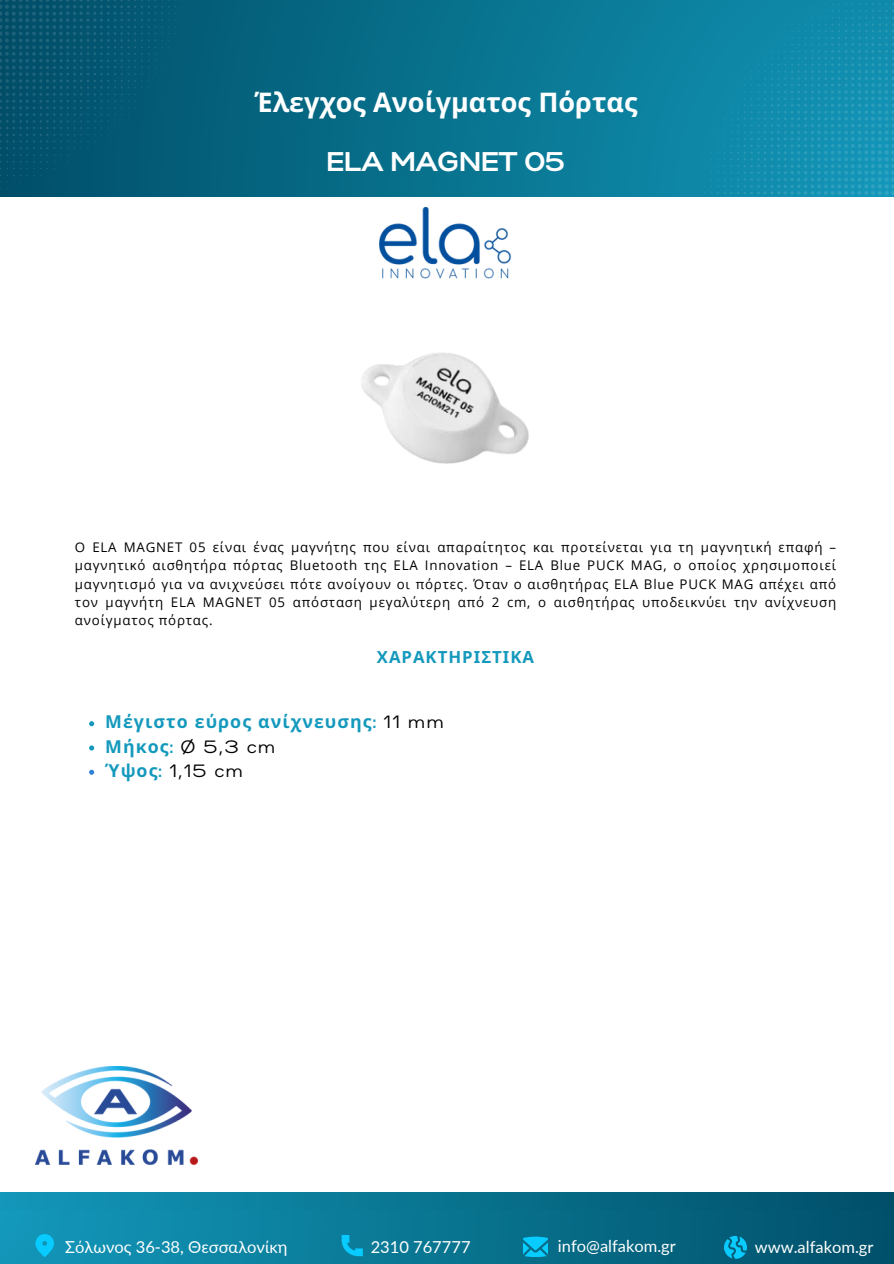
<style>
.page{position:relative;width:894px;height:1264px;background:#fff}
.page>*{position:absolute;margin:0;border:0;box-sizing:border-box;transform-origin:0 0}
.t1{font:700 27px "Noto Sans";color:#fff}
.t2{font:700 27px "Gabriel Sans";color:#fff}
.t3{font:700 17.85px "Noto Sans";letter-spacing:.06em;color:#1499bd}
.t4{font:17.85px "Gabriel Sans";color:#000}
.t5{font:700 16.8px "Noto Sans";letter-spacing:.06em;color:#1499bd}
.t6{font:16.5px "Lato";color:#fff}
.t7{font:13.35px/18.1px "Open Sans";letter-spacing:.06em;color:#000;text-align:justify}
.s1{font-family:"Gabriel Sans"}
.s2{font-family:"Gabriel Sans";font-weight:400;color:#000}
.s3{font-family:"Noto Sans";font-weight:700;color:#1499bd}
.s4{font-weight:700;color:#1499bd}
</style>
<div class="page">
<div style="left:0;top:0;width:893px;height:196px;background:linear-gradient(to right,#01516a,#1090b0)"></div>
<svg style="left:27px;top:175px;width:14px;height:7px"></svg>
<svg style="left:0;top:175px;width:21px;height:14px"></svg>
<svg style="left:0;top:0;width:176px;height:169px;background:#055671"></svg>
<svg style="left:704px;top:186px;width:7px;height:7px"></svg>
<svg style="left:710px;top:159px;width:1px;height:14px"></svg>
<svg style="left:717px;top:3px;width:176px;height:192px;background:#128dae"></svg>
<div style="left:0;top:1191px;width:893px;height:72px;background:linear-gradient(to right,#1297b9,#004f68)"></div>
<div style="left:0;top:1209px;width:893px;height:54px;background:linear-gradient(to right,#1398ba,#005069)"></div>
<svg style="left:523px;top:1236px;width:24px;height:20px"></svg>
<svg style="left:723px;top:1235px;width:23px;height:23px"></svg>
<svg style="left:35px;top:1233px;width:19px;height:24px"></svg>
<svg style="left:341px;top:1234px;width:22px;height:22px"></svg>
<img style="left:35px;top:1066px;width:162px;height:98px">
<img style="left:379px;top:207px;width:133px;height:72px">
<svg style="left:89px;top:721px;width:5px;height:5px"></svg>
<svg style="left:89px;top:745px;width:5px;height:5px"></svg>
<svg style="left:89px;top:769px;width:5px;height:5px"></svg>
<img style="left:361px;top:352px;width:168px;height:112px">
<p class="t1" style="left:254px;top:83px;width:384px">Έλεγχος Ανοίγματος Πόρτας</p>
<p class="t2" style="left:326px;top:149px;width:240px">ELA MAGNET 05</p>
<p class="t7" style="left:75px;top:538px;width:762px">Ο ELA MAGNET 05 είναι ένας μαγνήτης που είναι απαραίτητος και προτείνεται για τη μαγνητική επαφή – μαγνητικό αισθητήρα πόρτας Bluetooth της ELA Innovation – ELA Blue PUCK MAG, ο οποίος χρησιμοποιεί μαγνητισμό για να ανιχνεύσει πότε ανοίγουν οι πόρτες. Όταν ο αισθητήρας ELA Blue PUCK MAG απέχει από τον μαγνήτη ELA MAGNET 05 απόσταση μεγαλύτερη από 2 cm, ο αισθητήρας υποδεικνύει την ανίχνευση ανοίγματος πόρτας.</p>
<p class="t5" style="left:377px;top:644px;width:159px">ΧΑΡΑΚΤΗΡΙΣΤΙΚΑ</p>
<p class="t3" style="left:105px;top:709px;width:340px">Μέγιστο εύρος ανίχνευσης<span class="s1">:</span> <span class="s2">11 mm</span></p>
<p class="t4" style="left:105px;top:738px;width:171px"><span class="s3">Μήκος</span><span class="s4">:</span> Ø 5,3 cm</p>
<p class="t4" style="left:105px;top:762px;width:139px"><span class="s3">Ύψος</span><span class="s4">:</span> 1,15 cm</p>
<h1 class="t6" style="left:65px;top:1236px;width:224px">Σόλωνος 36-38, Θεσσαλονίκη</h1>
<p class="t6" style="left:370px;top:1236px;width:101px">2310 767777</p>
<p class="t6" style="left:557px;top:1235px;width:119px">info@alfakom.gr</p>
<p class="t6" style="left:754px;top:1236px;width:120px">www.alfakom.gr</p>
</div>
